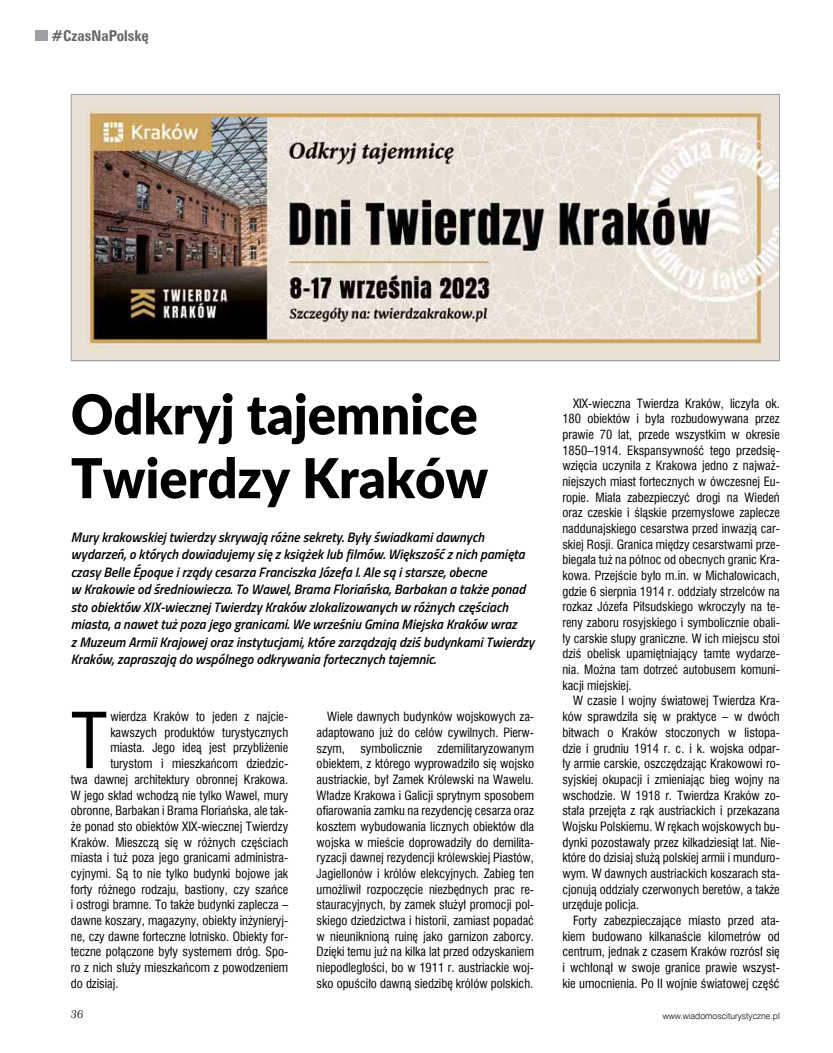
<style>
.page{position:relative;width:833px;height:1053px;background:#fff}
.page>*{position:absolute;margin:0;border:0;box-sizing:border-box;transform-origin:0 0}
.t1{font:75px "Swis 721 Cn EU";color:#000}
.t2{font:900 55px/63.8px "Lato";color:#000;scale:.95 1}
.t3{font:700 15px "Zurich Cn EU";color:#636466}
.t4{font:italic 600 13.75px/17.5px "Titillium";color:#000}
.t5{font:12.5px/15.6px "Swis 721 Cn EU";color:#000;text-align:justify}
.t6{font:italic 11.25px "Century 751 EU";color:#000}
.t7{font:8.75px "Swis 721 Lt EU";color:#000}
</style>
<div class="page">
<div style="left:35px;top:30px;width:13px;height:11px;background:#9d9fa2"></div>
<img style="left:71px;top:94px;width:709px;height:267px">
<div style="left:71px;top:94px;width:708px;height:266px;border:1px solid #9d9fa2"></div>
<p class="t3" style="left:52px;top:26px;width:99px">#CzasNaPolskę</p>
<h2 class="t2" style="left:71px;top:380px;width:441px">Odkryj tajemnice<br>Twierdzy Kraków</h2>
<p class="t4" style="left:71px;top:527px;width:465px">Mury krakowskiej twierdzy skrywają różne sekrety. Były świadkami dawnych wydarzeń, o których dowiadujemy się z książek lub filmów. Większość z nich pamięta czasy Belle Époque i rządy cesarza Franciszka Józefa I. Ale są i starsze, obecne<br>w Krakowie od średniowiecza. To Wawel, Brama Floriańska, Barbakan a także ponad sto obiektów XIX-wiecznej Twierdzy Kraków zlokalizowanych w różnych częściach miasta, a nawet tuż poza jego granicami. We wrześniu Gmina Miejska Kraków wraz<br>z Muzeum Armii Krajowej oraz instytucjami, które zarządzają dziś budynkami Twierdzy Kraków, zapraszają do wspólnego odkrywania fortecznych tajemnic.</p>
<h1 class="t1" style="left:71px;top:691px;width:38px">T</h1>
<p class="t5" style="left:110px;top:708px;width:179px">wierdza Kraków to jeden z najcie-</p>
<p class="t5" style="left:110px;top:724px;width:179px">kawszych produktów turystycznych</p>
<p class="t5" style="left:110px;top:740px;width:179px">miasta. Jego ideą jest przybliżenie</p>
<p class="t5" style="left:110px;top:755px;width:179px">turystom i mieszkańcom dziedzic-</p>
<p class="t5" style="left:71px;top:771px;width:219px">twa dawnej architektury obronnej Krakowa.</p>
<p class="t5" style="left:71px;top:787px;width:219px">W jego skład wchodzą nie tylko Wawel, mury</p>
<p class="t5" style="left:71px;top:802px;width:219px">obronne, Barbakan i Brama Floriańska, ale tak-</p>
<p class="t5" style="left:71px;top:818px;width:219px">że ponad sto obiektów XIX-wiecznej Twierdzy</p>
<p class="t5" style="left:71px;top:834px;width:219px">Kraków. Mieszczą się w różnych częściach</p>
<p class="t5" style="left:71px;top:849px;width:219px">miasta i tuż poza jego granicami administra-</p>
<p class="t5" style="left:71px;top:865px;width:219px">cyjnymi. Są to nie tylko budynki bojowe jak</p>
<p class="t5" style="left:71px;top:881px;width:219px">forty różnego rodzaju, bastiony, czy szańce</p>
<p class="t5" style="left:71px;top:896px;width:219px">i ostrogi bramne. To także budynki zaplecza –</p>
<p class="t5" style="left:71px;top:912px;width:219px">dawne koszary, magazyny, obiekty inżynieryj-</p>
<p class="t5" style="left:71px;top:928px;width:219px">ne, czy dawne forteczne lotnisko. Obiekty for-</p>
<p class="t5" style="left:71px;top:943px;width:219px">teczne połączone były systemem dróg. Spo-</p>
<p class="t5" style="left:71px;top:959px;width:219px">ro z nich służy mieszkańcom z powodzeniem</p>
<p class="t5" style="left:71px;top:975px;width:49px">do dzisiaj.</p>
<p class="t5" style="left:317px;top:708px;width:219px;text-indent:11px">Wiele dawnych budynków wojskowych za&shy;adaptowano już do celów cywilnych. Pierw&shy;szym, symbolicznie zdemilitaryzowanym obiektem, z którego wyprowadziło się wojsko austriackie, był Zamek Królewski na Wawelu.<br>Władze Krakowa i Galicji sprytnym sposobem ofiarowania zamku na rezydencję cesarza oraz kosztem wybudowania licznych obiektów dla wojska w mieście doprowadziły do demilita&shy;ryzacji dawnej rezydencji królewskiej Piastów, Jagiellonów i królów elekcyjnych. Zabieg ten umożliwił rozpoczęcie niezbędnych prac re&shy;stauracyjnych, by zamek służył promocji pol&shy;skiego dziedzictwa i historii, zamiast popadać w nieuniknioną ruinę jako garnizon zaborcy.<br>Dzięki temu już na kilka lat przed odzyskaniem niepodległości, bo w 1911 r. austriackie woj&shy;sko opuściło dawną siedzibę królów polskich.</p>
<p class="t5" style="left:562px;top:395px;width:219px;text-indent:11px">XIX-wieczna Twierdza Kraków, liczyła ok.<br>180 obiektów i była rozbudowywana przez prawie 70 lat, przede wszystkim w okresie 1850–1914. Ekspansywność tego przedsię&shy;wzięcia uczyniła z Krakowa jedno z najważ&shy;niejszych miast fortecznych w ówczesnej Eu&shy;ropie. Miała zabezpieczyć drogi na Wiedeń oraz czeskie i śląskie przemysłowe zaplecze naddunajskiego cesarstwa przed inwazją car&shy;skiej Rosji. Granica między cesarstwami prze&shy;biegała tuż na północ od obecnych granic Kra&shy;kowa. Przejście było m.in. w Michałowicach, gdzie 6 sierpnia 1914 r. oddziały strzelców na rozkaz Józefa Piłsudskiego wkroczyły na te&shy;reny zaboru rosyjskiego i symbolicznie obali&shy;ły carskie słupy graniczne. W ich miejscu stoi dziś obelisk upamiętniający tamte wydarze&shy;nia. Można tam dotrzeć autobusem komuni&shy;kacji miejskiej.</p>
<p class="t5" style="left:562px;top:693px;width:219px;text-indent:11px">W czasie I wojny światowej Twierdza Kra&shy;ków sprawdziła się w praktyce – w dwóch bitwach o Kraków stoczonych w listopa&shy;dzie i grudniu 1914 r. c. i k. wojska odpar&shy;ły armie carskie, oszczędzając Krakowowi ro&shy;syjskiej okupacji i zmieniając bieg wojny na wschodzie. W 1918 r. Twierdza Kraków zo&shy;stała przejęta z rąk austriackich i przekazana Wojsku Polskiemu. W rękach wojskowych bu&shy;dynki pozostawały przez kilkadziesiąt lat. Nie&shy;które do dzisiaj służą polskiej armii i munduro&shy;wym. W dawnych austriackich koszarach sta&shy;cjonują oddziały czerwonych beretów, a także urzęduje policja.</p>
<p class="t5" style="left:562px;top:912px;width:219px;text-indent:11px">Forty zabezpieczające miasto przed ata&shy;kiem budowano kilkanaście kilometrów od centrum, jednak z czasem Kraków rozrósł się i wchłonął w swoje granice prawie wszyst&shy;kie umocnienia. Po II wojnie światowej część</p>
<p class="t6" style="left:71px;top:1007px;width:14px">36</p>
<p class="t7" style="left:663px;top:1010px;width:118px">www.wiadomosciturystyczne.pl</p>
</div>
